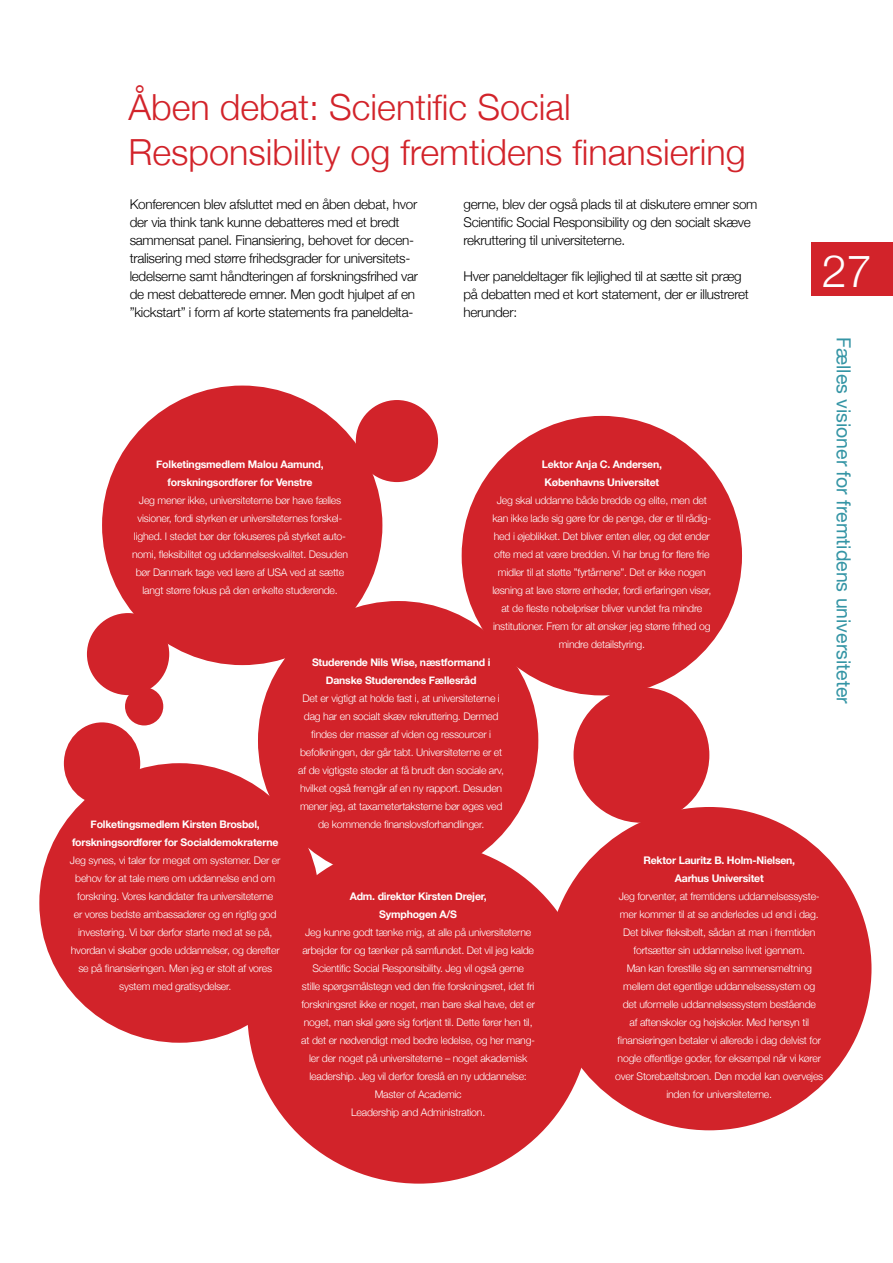
<style>
.page{position:relative;width:893px;height:1263px;background:#fff}
.page>*{position:absolute;margin:0;border:0;box-sizing:border-box;transform-origin:0 0}
.t1{font:300 45px "Helvetica Neue";color:#fff}
.t2{font:300 36px/45px "Helvetica Neue";color:#d2232a}
.t3{font:19.5px "Helvetica Neue";color:#3595a5}
.t4{font:300 13.5px/18px "Helvetica Neue";letter-spacing:-.02em;color:#000}
.t5{font:300 10.5px/18px "Helvetica Neue";letter-spacing:-.02em;color:#fff;text-align:center}
.t6{font:700 10.5px/18px "Helvetica Neue";letter-spacing:-.02em;color:#fff;text-align:center}
</style>
<div class="page">
<div style="left:102px;top:386px;width:280px;height:279px;background:#d2232a;border-radius:50%"></div>
<div style="left:258px;top:601px;width:280px;height:279px;background:#d2232a;border-radius:50%"></div>
<div style="left:39px;top:763px;width:281px;height:280px;background:#d2232a;border-radius:50%"></div>
<div style="left:247px;top:841px;width:343px;height:342px;background:#d2232a;border-radius:50%"></div>
<div style="left:547px;top:807px;width:324px;height:323px;background:#d2232a;border-radius:50%"></div>
<div style="left:573px;top:687px;width:136px;height:136px;background:#d2232a;border-radius:50%"></div>
<div style="left:87px;top:613px;width:82px;height:82px;background:#d2232a;border-radius:50%"></div>
<div style="left:356px;top:400px;width:82px;height:82px;background:#d2232a;border-radius:50%"></div>
<div style="left:125px;top:687px;width:38px;height:38px;background:#d2232a;border-radius:50%"></div>
<div style="left:64px;top:722px;width:76px;height:82px;background:#d2232a;border-radius:50%"></div>
<div style="left:462px;top:416px;width:280px;height:279px;background:#d2232a;border-radius:50%"></div>
<div style="left:811px;top:244px;width:82px;height:52px;background:#d2232a"></div>
<h2 class="t2" style="left:129px;top:84px;width:619px">Åben debat: Scientific Social<br>Responsibility og fremtidens finansiering</h2>
<p class="t4" style="left:130px;top:195px;width:290px">Konferencen blev afsluttet med en åben debat, hvor der via think tank kunne debatteres med et bredt sammensat panel. Finansiering, behovet for decen&shy;tralisering med større frihedsgrader for universitets&shy;ledelserne samt håndteringen af forskningsfrihed var de mest debatterede emner. Men godt hjulpet af en ”kickstart” i form af korte statements fra paneldelta-</p>
<p class="t4" style="left:463px;top:195px;width:296px">gerne, blev der også plads til at diskutere emner som<br>Scientific Social Responsibility og den socialt skæve rekruttering til universiteterne.</p>
<p class="t4" style="left:463px;top:267px;width:287px">Hver paneldeltager fik lejlighed til at sætte sit præg på debatten med et kort statement, der er illustreret herunder:</p>
<p class="t6" style="left:156px;top:455px;width:169px">Folketingsmedlem Malou Aamund, forskningsordfører for Venstre</p>
<p class="t5" style="left:132px;top:491px;width:217px">Jeg mener ikke, universiteterne bør have fælles visioner, fordi styrken er universiteternes forskel&shy;lighed. I stedet bør der fokuseres på styrket auto&shy;nomi, fleksibilitet og uddannelseskvalitet. Desuden bør Danmark tage ved lære af USA ved at sætte langt større fokus på den enkelte studerende.</p>
<p class="t6" style="left:542px;top:455px;width:122px;text-align:left">Lektor Anja C. Andersen,<br>Københavns Universitet</p>
<p class="t5" style="left:492px;top:491px;width:220px">Jeg skal uddanne både bredde og elite, men det kan ikke lade sig gøre for de penge, der er til rådig&shy;hed i øjeblikket. Det bliver enten eller, og det ender ofte med at være bredden. Vi har brug for flere frie midler til at støtte ”fyrtårnene”. Det er ikke nogen løsning at lave større enheder, fordi erfaringen viser, at de fleste nobelpriser bliver vundet fra mindre institutioner. Frem for alt ønsker jeg større frihed og mindre detailstyring.</p>
<p class="t6" style="left:312px;top:653px;width:180px">Studerende Nils Wise, næstformand i<br>Danske Studerendes Fællesråd</p>
<p class="t5" style="left:298px;top:689px;width:207px">Det er vigtigt at holde fast i, at universiteterne i dag har en socialt skæv rekruttering. Dermed findes der masser af viden og ressourcer i befolkningen, der går tabt. Universiteterne er et af de vigtigste steder at få brudt den sociale arv, hvilket også fremgår af en ny rapport. Desuden mener jeg, at taxametertaksterne bør øges ved</p>
<h1 class="t1" style="left:822px;top:244px;width:52px">27</h1>
<h3 class="t3" style="left:855px;top:337px;width:368px;rotate:90deg">Fælles visioner for fremtidens universiteter</h3>
<p class="t6" style="left:91px;top:815px;width:171px">Folketingsmedlem Kirsten Brosbøl,</p>
<p class="t5" style="left:318px;top:815px;width:168px">de kommende finanslovsforhandlinger.</p>
<p class="t6" style="left:72px;top:833px;width:208px">forskningsordfører for Socialdemokraterne</p>
<p class="t5" style="left:70px;top:851px;width:212px">Jeg synes, vi taler for meget om systemer. Der er behov for at tale mere om uddannelse end om forskning. Vores kandidater fra universiteterne<br>er vores bedste ambassadører og en rigtig god investering. Vi bør derfor starte med at se på, hvordan vi skaber gode uddannelser, og derefter se på finansieringen. Men jeg er stolt af vores system med gratisydelser.</p>
<p class="t6" style="left:350px;top:887px;width:138px">Adm. direktør Kirsten Drejer,<br>Symphogen A/S</p>
<p class="t5" style="left:301px;top:923px;width:235px">Jeg kunne godt tænke mig, at alle på universiteterne arbejder for og tænker på samfundet. Det vil jeg kalde Scientific Social Responsibility. Jeg vil også gerne<br>stille spørgsmålstegn ved den frie forskningsret, idet fri forskningsret ikke er noget, man bare skal have, det er noget, man skal gøre sig fortjent til. Dette fører hen til, at det er nødvendigt med bedre ledelse, og her mang&shy;ler der noget på universiteterne – noget akademisk leadership. Jeg vil derfor foreslå en ny uddannelse:<br>Master of Academic<br>Leadership and Administration.</p>
<p class="t6" style="left:643px;top:851px;width:153px">Rektor Lauritz B. Holm-Nielsen,<br>Aarhus Universitet</p>
<p class="t5" style="left:615px;top:887px;width:210px">Jeg forventer, at fremtidens uddannelsessyste&shy;mer kommer til at se anderledes ud end i dag.<br>Det bliver fleksibelt, sådan at man i fremtiden fortsætter sin uddannelse livet igennem.<br>Man kan forestille sig en sammensmeltning mellem det egentlige uddannelsessystem og det uformelle uddannelsessystem bestående<br>af aftenskoler og højskoler. Med hensyn til finansieringen betaler vi allerede i dag delvist for nogle offentlige goder, for eksempel når vi kører over Storebæltsbroen. Den model kan overvejes inden for universiteterne.</p>
</div>
